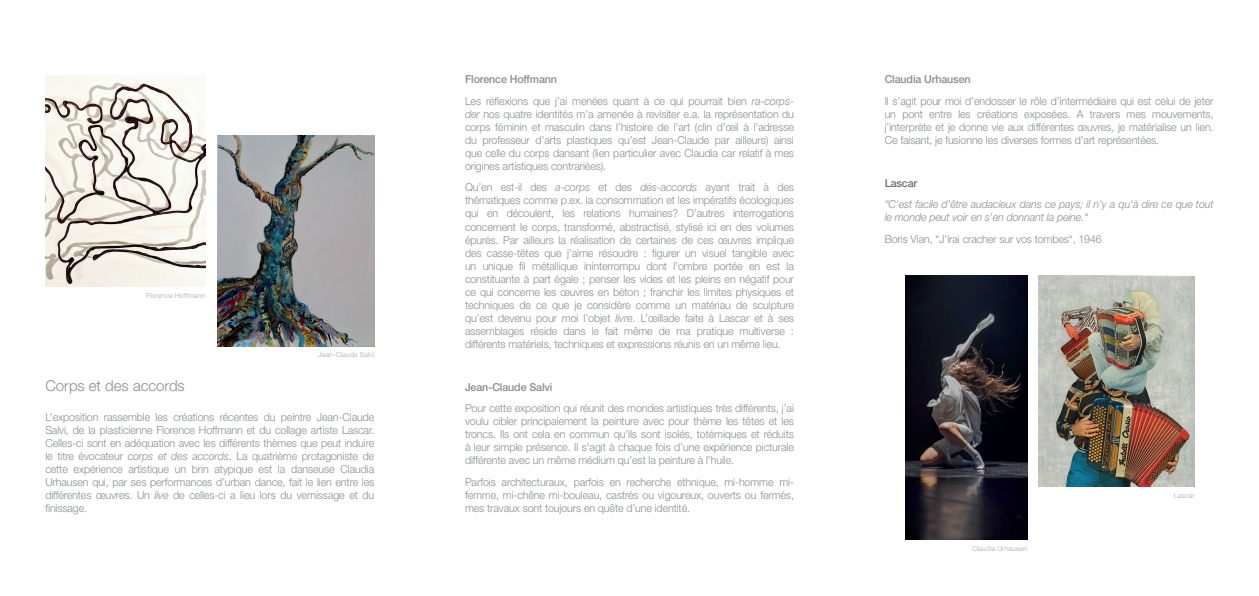
<style>
.page{position:relative;width:1259px;height:596px;background:#fff}
.page>*{position:absolute;margin:0;border:0;box-sizing:border-box;transform-origin:0 0}
.t1{font:300 15px "Helvetica Neue LT Std";letter-spacing:-.005em;color:#8a8c8f}
.t2{font:300 11px/13px "Helvetica Neue LT Std";letter-spacing:-.01em;color:#8a8c8f;text-align:justify}
.t3{font:italic 300 11px/13px "Helvetica Neue LT Std";letter-spacing:-.01em;color:#8a8c8f}
.t4{font:500 11px "Helvetica Neue LT Std";letter-spacing:-.01em;color:#8a8c8f}
.t5{font:500 11px "Helvetica Neue LT Std";letter-spacing:-.01em;color:#6c6d70}
.t6{font:300 7px "Helvetica Neue LT Std";letter-spacing:.02em;color:#a8a9ad}
.s1{font-style:italic}
.s2{font-weight:500}
</style>
<div class="page">
<img style="left:217px;top:135px;width:157px;height:211px">
<img style="left:45px;top:75px;width:160px;height:211px">
<img style="left:1039px;top:275px;width:156px;height:211px">
<img style="left:905px;top:275px;width:122px;height:264px">
<p class="t6" style="left:146px;top:291px;width:61px">Florence Hoffmann</p>
<p class="t6" style="left:318px;top:350px;width:58px">Jean-Claude Salvi</p>
<h1 class="t1" style="left:45px;top:376px;width:141px">Corps et des accords</h1>
<p class="t2" style="left:45px;top:410px;width:330px">L’exposition rassemble les créations récentes du peintre Jean-Claude Salvi, de la plasticienne Florence Hoffmann et du collage artiste Lascar.<br>Celles-ci sont en adéquation avec les différents thèmes que peut induire le titre évocateur <span class="s1">corps et des accords</span>. La quatrième protagoniste de cette expérience artistique un brin atypique est la danseuse Claudia Urhausen qui, par ses performances d’urban dance, fait le lien entre les différentes œuvres. Un <span class="s1">live</span> de celles-ci a lieu lors du vernissage et du finissage.</p>
<p class="t2" style="left:465px;top:68px;width:330px;line-height:21.5px"><span class="s2">Florence Hoffmann<br></span>Les réflexions que j’ai menées quant à ce qui pourrait bien <span class="s1">ra-corps-</span></p>
<p class="t2" style="left:465px;top:107px;width:330px"><span class="s1">der</span> nos quatre identités m’a amenée à revisiter e.a. la représentation du corps féminin et masculin dans l’histoire de l’art (clin d’œil à l’adresse du professeur d’arts plastiques qu’est Jean-Claude par ailleurs) ainsi que celle du corps dansant (lien particulier avec Claudia car relatif à mes origines artistiques contrariées).</p>
<p class="t2" style="left:465px;top:181px;width:330px">Qu’en est-il des <span class="s1">a-corps</span> et des <span class="s1">dés-accords</span> ayant trait à des thématiques comme p.ex. la consommation et les impératifs écologiques qui en découlent, les relations humaines? D’autres interrogations concernent le corps, transformé, abstractisé, stylisé ici en des volumes épurés. Par ailleurs la réalisation de certaines de ces œuvres implique des casse-têtes que j’aime résoudre : figurer un visuel tangible avec un unique fil métallique ininterrompu dont l’ombre portée en est la constituante à part égale ; penser les vides et les pleins en négatif pour ce qui concerne les œuvres en béton ; franchir les limites physiques et techniques de ce que je considère comme un matériau de sculpture qu’est devenu pour moi l’objet <span class="s1">livre</span>. L’œillade faite à Lascar et à ses assemblages réside dans le fait même de ma pratique multiverse : différents matériels, techniques et expressions réunis en un même lieu.</p>
<p class="t4" style="left:465px;top:380px;width:89px">Jean-Claude Salvi</p>
<p class="t2" style="left:465px;top:401px;width:330px">Pour cette exposition qui réunit des mondes artistiques très différents, j’ai voulu cibler principalement la peinture avec pour thème les têtes et les troncs. Ils ont cela en commun qu’ils sont isolés, totémiques et réduits à leur simple présence. Il s’agit à chaque fois d’une expérience picturale différente avec un même médium qu’est la peinture à l’huile.</p>
<p class="t2" style="left:465px;top:475px;width:330px">Parfois architecturaux, parfois en recherche ethnique, mi-homme mi&shy;femme, mi-chêne mi-bouleau, castrés ou vigoureux, ouverts ou fermés, mes travaux sont toujours en quête d’une identité.</p>
<p class="t4" style="left:884px;top:73px;width:87px">Claudia Urhausen</p>
<p class="t2" style="left:884px;top:94px;width:330px">Il s’agit pour moi d’endosser le rôle d’intermédiaire qui est celui de jeter un pont entre les créations exposées. A travers mes mouvements, j’interprète et je donne vie aux différentes œuvres, je matérialise un lien.<br>Ce faisant, je fusionne les diverses formes d’art représentées.</p>
<p class="t5" style="left:884px;top:176px;width:34px">Lascar</p>
<p class="t3" style="left:884px;top:198px;width:330px">“C'est facile d'être audacieux dans ce pays; il n'y a qu'à dire ce que tout le monde peut voir en s'en donnant la peine.“</p>
<p class="t2" style="left:884px;top:232px;width:219px">Boris Vian, “J'irai cracher sur vos tombes“, 1946</p>
<p class="t6" style="left:972px;top:543px;width:57px">Claudia Urhausen</p>
<p class="t6" style="left:1173px;top:490px;width:23px">Lascar</p>
</div>
